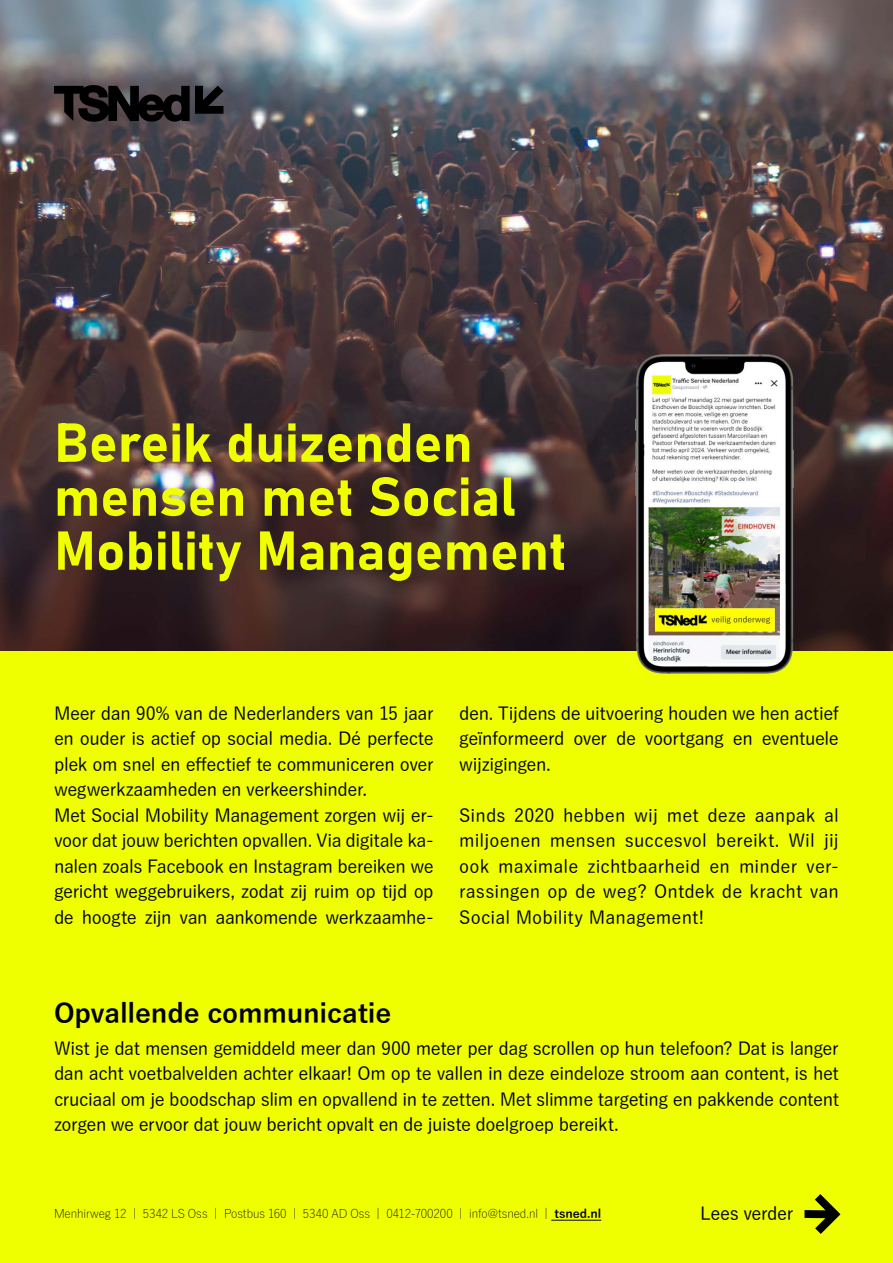
<style>
.page{position:relative;width:893px;height:1263px;background:#f0ff00}
.page>*{position:absolute;margin:0;border:0;box-sizing:border-box;transform-origin:0 0}
.t1{font:54px/54px "Bahnschrift";color:#f0ff00}
.t2{font:700 27px "Yu Gothic";letter-spacing:-.005em;color:#000}
.t3{font:500 18px/25.5px "Yu Gothic";letter-spacing:-.025em;color:#000;text-align:justify}
.t4{font:300 12px "Yu Gothic";letter-spacing:-.01em;color:#000}
.s1{font-weight:700}
</style>
<div class="page">
<img style="left:0;top:0;width:893px;height:651px">
<svg style="left:54px;top:85px;width:170px;height:37px;background:#272325"></svg>
<hr style="left:551px;top:1220px;width:50px;height:1px;background:#000">
<svg style="left:804px;top:1194px;width:36px;height:40px"></svg>
<img style="left:631px;top:354px;width:167px;height:320px">
<h1 class="t1" style="left:54px;top:412px;width:514px">Bereik duizenden mensen met Social<br>Mobility Management</h1>
<p class="t3" style="left:54px;top:698px;width:381px;text-align:left">Meer dan 90% van de Nederlanders van 15 jaar en ouder is actief op social media. Dé perfecte plek om snel en effectief te communiceren over wegwerkzaamheden en verkeershinder.<br>Met Social Mobility Management zorgen wij er&shy;voor dat jouw berichten opvallen. Via digitale ka&shy;nalen zoals Facebook en Instagram bereiken we gericht weggebruikers, zodat zij ruim op tijd op de hoogte zijn van aankomende werkzaamhe-</p>
<p class="t3" style="left:459px;top:698px;width:381px">den. Tijdens de uitvoering houden we hen actief geïnformeerd over de voortgang en eventuele wijzigingen.</p>
<p class="t3" style="left:459px;top:800px;width:381px">Sinds 2020 hebben wij met deze aanpak al miljoenen mensen succesvol bereikt. Wil jij ook maximale zichtbaarheid en minder ver&shy;rassingen op de weg? Ontdek de kracht van Social Mobility Management!</p>
<h2 class="t2" style="left:54px;top:998px;width:339px">Opvallende communicatie</h2>
<p class="t3" style="left:54px;top:1033px;width:786px">Wist je dat mensen gemiddeld meer dan 900 meter per dag scrollen op hun telefoon? Dat is langer dan acht voetbalvelden achter elkaar! Om op te vallen in deze eindeloze stroom aan content, is het cruciaal om je boodschap slim en opvallend in te zetten. Met slimme targeting en pakkende content zorgen we ervoor dat jouw bericht opvalt en de juiste doelgroep bereikt.</p>
<p class="t4" style="left:54px;top:1203px;width:549px">Menhirweg 12 | 5342 LS Oss | Postbus 160 | 5340 AD Oss | 0412-700200 | info@tsned.nl | <span class="s1">tsned.nl</span></p>
<p class="t3" style="left:700px;top:1198px;width:95px">Lees verder</p>
</div>
